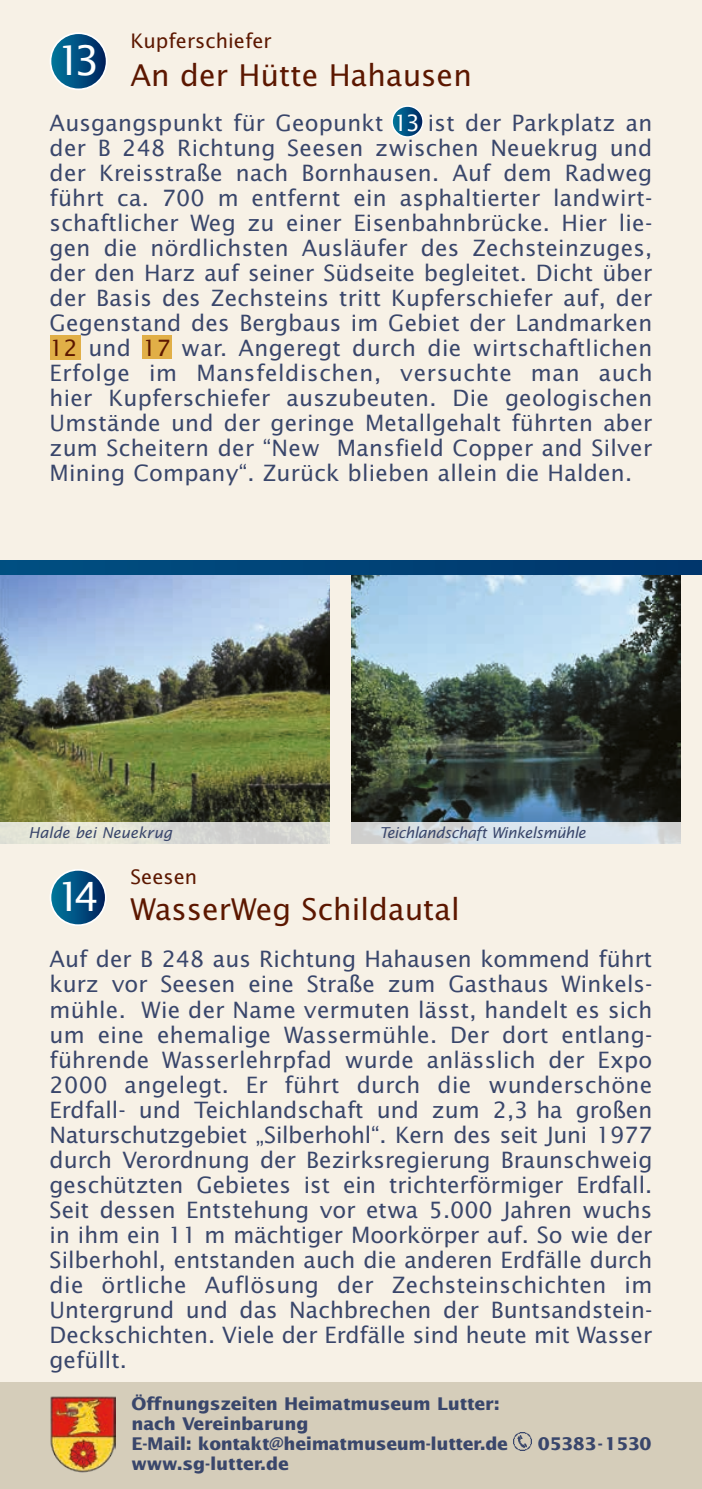
<style>
.page{position:relative;width:702px;height:1489px;background:#fff}
.page>*{position:absolute;margin:0;border:0;box-sizing:border-box;transform-origin:0 0}
.t1{font:30px "Lucida Sans Std";color:#5c1700}
.t2{font:22.5px/25px "Lucida Sans Std";letter-spacing:.005em;color:#39466b;text-align:justify}
.t3{font:20px "Lucida Sans Std";color:#5c1700}
.t4{font:700 17.5px/20px "Lucida Sans Std";letter-spacing:-.01em;color:#39466b}
.t5{font:italic 15px "Lucida Sans Std";letter-spacing:-.03em;color:#39466b}
.t6{font:italic 15px "Lucida Sans Std";color:#39466b}
.s1{color:#fff}
.s2{color:#5c1700}
</style>
<div class="page">
<div style="left:0;top:0;width:702px;height:1488px;background:#f7f1e6"></div>
<div style="left:0;top:1382px;width:702px;height:106px;background:#d5cdba"></div>
<svg style="left:392px;top:106px;width:31px;height:31px"></svg>
<div style="left:391px;top:105px;width:33px;height:33px;border:1px solid #fff;border-radius:50%"></div>
<div style="left:50px;top:335px;width:30px;height:24px;background:#e1af47"></div>
<div style="left:142px;top:335px;width:30px;height:24px;background:#e1af47"></div>
<svg style="left:50px;top:33px;width:57px;height:56px;background:#0b5685"></svg>
<div style="left:50px;top:32px;width:57px;height:58px;border:2px solid #fff;border-radius:50%"></div>
<svg style="left:50px;top:869px;width:56px;height:56px;background:#0d5685"></svg>
<div style="left:50px;top:869px;width:57px;height:57px;border:2px solid #fff;border-radius:50%"></div>
<img style="left:514px;top:1432px;width:17px;height:18px">
<img style="left:0;top:574px;width:330px;height:248px">
<img style="left:351px;top:574px;width:329px;height:248px">
<div style="left:0;top:560px;width:702px;height:14px;background:#004377"></div>
<div style="left:0;top:822px;width:330px;height:21px;background:linear-gradient(to right,#e8e9d9,#d0d0d0)"></div>
<svg style="left:351px;top:822px;width:329px;height:21px;background:#d6dde3"></svg>
<img style="left:50px;top:1396px;width:65px;height:76px">
<p class="t3" style="left:130px;top:29px;width:143px">Kupferschiefer</p>
<h1 class="t1" style="left:56px;top:58px;width:417px"><sup>13</sup> An der Hütte Hahausen</h1>
<p class="t2" style="left:50px;top:110px;width:604px">Ausgangspunkt für Geopunkt <span class="s1">13</span> ist der Parkplatz an der B 248 Richtung Seesen zwischen Neuekrug und der Kreisstraße nach Bornhausen. Auf dem Radweg führt ca. 700 m entfernt ein asphaltierter landwirt&shy;schaftlicher Weg zu einer Eisenbahnbrücke. Hier lie&shy;gen die nördlichsten Ausläufer des Zechsteinzuges, der den Harz auf seiner Südseite begleitet. Dicht über der Basis des Zechsteins tritt Kupferschiefer auf, der Gegenstand des Bergbaus im Gebiet der Landmarken <span class="s2">12</span> und <span class="s2">17</span> war. Angeregt durch die wirtschaftlichen Erfolge im Mansfeldischen, versuchte man auch hier Kupferschiefer auszubeuten. Die geologischen Umstände und der geringe Metallgehalt führten aber zum Scheitern der “New Mansfield Copper and Silver Mining Company“. Zurück blieben allein die Halden.</p>
<p class="t6" style="left:28px;top:824px;width:145px">Halde bei Neuekrug</p>
<p class="t5" style="left:379px;top:823px;width:208px">Teichlandschaft Winkelsmühle</p>
<p class="t3" style="left:130px;top:865px;width:68px">Seesen</p>
<h1 class="t1" style="left:56px;top:892px;width:405px"><sup>14</sup> WasserWeg Schildautal</h1>
<p class="t2" style="left:50px;top:947px;width:604px">Auf der B 248 aus Richtung Hahausen kommend führt kurz vor Seesen eine Straße zum Gasthaus Winkels&shy;mühle. Wie der Name vermuten lässt, handelt es sich um eine ehemalige Wassermühle. Der dort entlang&shy;führende Wasserlehrpfad wurde anlässlich der Expo 2000 angelegt. Er führt durch die wunderschöne Erdfall- und Teichlandschaft und zum 2,3 ha großen Naturschutzgebiet „Silberhohl“. Kern des seit Juni 1977 durch Verordnung der Bezirksregierung Braunschweig geschützten Gebietes ist ein trichterförmiger Erdfall.<br>Seit dessen Entstehung vor etwa 5.000 Jahren wuchs in ihm ein 11 m mächtiger Moorkörper auf. So wie der Silberhohl, entstanden auch die anderen Erdfälle durch die örtliche Auflösung der Zechsteinschichten im Untergrund und das Nachbrechen der Buntsandstein-Deckschichten. Viele der Erdfälle sind heute mit Wasser gefüllt.</p>
<p class="t4" style="left:132px;top:1394px;width:378px">Öffnungszeiten Heimatmuseum Lutter: nach Vereinbarung<br>E-Mail: kontakt@heimatmuseum-lutter.de</p>
<p class="t4" style="left:132px;top:1454px;width:159px">www.sg-lutter.de</p>
<p class="t4" style="left:537px;top:1434px;width:115px">05383-1530</p>
</div>
